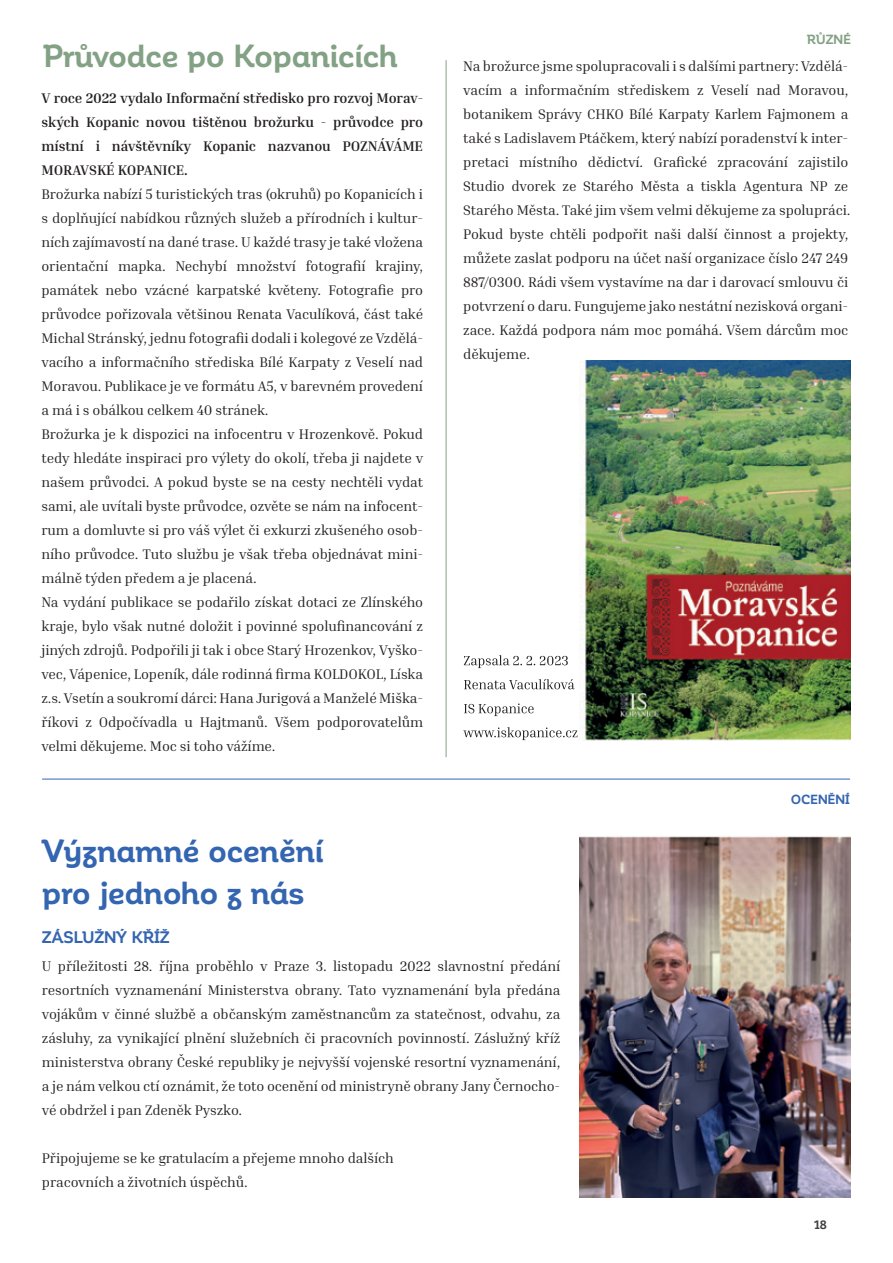
<style>
.page{position:relative;width:893px;height:1263px;background:#fff}
.page>*{position:absolute;margin:0;border:0;box-sizing:border-box;transform-origin:0 0}
.t1{font:700 31.5px/42px "Corporative Alt";letter-spacing:-.025em;color:#3465b0}
.t2{font:700 31.5px "Corporative Alt";letter-spacing:-.025em;color:#83a184}
.t3{font:700 16.5px "Corporative Alt";letter-spacing:-.03em;color:#3465b0}
.t4{font:14.25px/24px "Inria Serif";letter-spacing:-.01em;color:#231f20}
.t5{font:700 14.25px/24px "Inria Serif";letter-spacing:-.01em;color:#231f20;text-align:justify}
.t6{font:700 13.05px "Corporative Alt";letter-spacing:-.02em;color:#3465b0}
.t7{font:700 13.05px "Corporative Alt";letter-spacing:-.03em;color:#83a184}
.t8{font:700 12px "Corporative Alt";color:#3e3e3f}
</style>
<div class="page">
<img style="left:579px;top:360px;width:271px;height:837px">
<hr style="left:42px;top:779px;width:808px;height:1px;background:#3465b0">
<hr style="left:446px;top:60px;width:1px;height:697px;background:#83a184">
<svg style="left:464px;top:655px;width:104px;height:13px"></svg>
<svg style="left:464px;top:679px;width:111px;height:10px"></svg>
<svg style="left:464px;top:703px;width:70px;height:13px"></svg>
<svg style="left:463px;top:727px;width:114px;height:13px"></svg>
<h1 class="t2" style="left:43px;top:39px;width:357px">Průvodce po Kopanicích</h1>
<p class="t5" style="left:41px;top:85px;width:383px">V roce 2022 vydalo Informační středisko pro rozvoj Morav&shy;ských Kopanic novou tištěnou brožurku - průvodce pro místní i návštěvníky Kopanic nazvanou POZNÁVÁME MORAVSKÉ KOPANICE.</p>
<p class="t4" style="left:41px;top:181px;width:383px">Brožurka nabízí 5 turistických tras (okruhů) po Kopanicích i s doplňující nabídkou různých služeb a přírodních i kultur&shy;ních zajímavostí na dané trase. U každé trasy je také vložena orientační mapka. Nechybí množství fotografií krajiny, památek nebo vzácné karpatské květeny. Fotografie pro průvodce pořizovala většinou Renata Vaculíková, část také Michal Stránský, jednu fotografii dodali i kolegové ze Vzdělá&shy;vacího a informačního střediska Bílé Karpaty z Veselí nad Moravou. Publikace je ve formátu A5, v barevném provedení a má i s obálkou celkem 40 stránek.<br>Brožurka je k dispozici na infocentru v Hrozenkově. Pokud tedy hledáte inspiraci pro výlety do okolí, třeba ji najdete v našem průvodci. A pokud byste se na cesty nechtěli vydat sami, ale uvítali byste průvodce, ozvěte se nám na infocent&shy;rum a domluvte si pro váš výlet či exkurzi zkušeného osob&shy;ního průvodce. Tuto službu je však třeba objednávat mini&shy;málně týden předem a je placená.<br>Na vydání publikace se podařilo získat dotaci ze Zlínského kraje, bylo však nutné doložit i povinné spolufinancování z jiných zdrojů. Podpořili ji tak i obce Starý Hrozenkov, Vyško&shy;vec, Vápenice, Lopeník, dále rodinná firma KOLDOKOL, Líska z.s. Vsetín a soukromí dárci: Hana Jurigová a Manželé Miška&shy;říkovi z Odpočívadla u Hajtmanů. Všem podporovatelům velmi děkujeme. Moc si toho vážíme.</p>
<h1 class="t1" style="left:42px;top:830px;width:283px">Významné ocenění pro jednoho z nás</h1>
<p class="t3" style="left:42px;top:929px;width:130px">ZÁSLUŽNÝ KŘÍŽ</p>
<p class="t7" style="left:807px;top:32px;width:45px">RŮZNÉ</p>
<p class="t4" style="left:463px;top:53px;width:389px">Na brožurce jsme spolupracovali i s dalšími partnery: Vzdělá&shy;vacím a informačním střediskem z Veselí nad Moravou, botanikem Správy CHKO Bílé Karpaty Karlem Fajmonem a také s Ladislavem Ptáčkem, který nabízí poradenství k inter&shy;pretaci místního dědictví. Grafické zpracování zajistilo Studio dvorek ze Starého Města a tiskla Agentura NP ze Starého Města. Také jim všem velmi děkujeme za spolupráci.<br>Pokud byste chtěli podpořit naši další činnost a projekty, můžete zaslat podporu na účet naší organizace číslo 247 249<br>887/0300. Rádi všem vystavíme na dar i darovací smlouvu či potvrzení o daru. Fungujeme jako nestátní nezisková organi&shy;zace. Každá podpora nám moc pomáhá. Všem dárcům moc děkujeme.</p>
<p class="t6" style="left:791px;top:792px;width:60px">OCENĚNÍ</p>
<p class="t4" style="left:42px;top:954px;width:520px;text-align:justify">U příležitosti 28. října proběhlo v Praze 3. listopadu 2022 slavnostní předání resortních vyznamenání Ministerstva obrany. Tato vyznamenání byla předána vojákům v činné službě a občanským zaměstnancům za statečnost, odvahu, za zásluhy, za vynikající plnění služebních či pracovních povinností. Záslužný kříž ministerstva obrany České republiky je nejvyšší vojenské resortní vyznamenání, a je nám velkou ctí oznámit, že toto ocenění od ministryně obrany Jany Černocho&shy;vé obdržel i pan Zdeněk Pyszko.</p>
<p class="t4" style="left:42px;top:1146px;width:353px">Připojujeme se ke gratulacím a přejeme mnoho dalších pracovních a životních úspěchů.</p>
<p class="t8" style="left:814px;top:1218px;width:14px">18</p>
</div>
